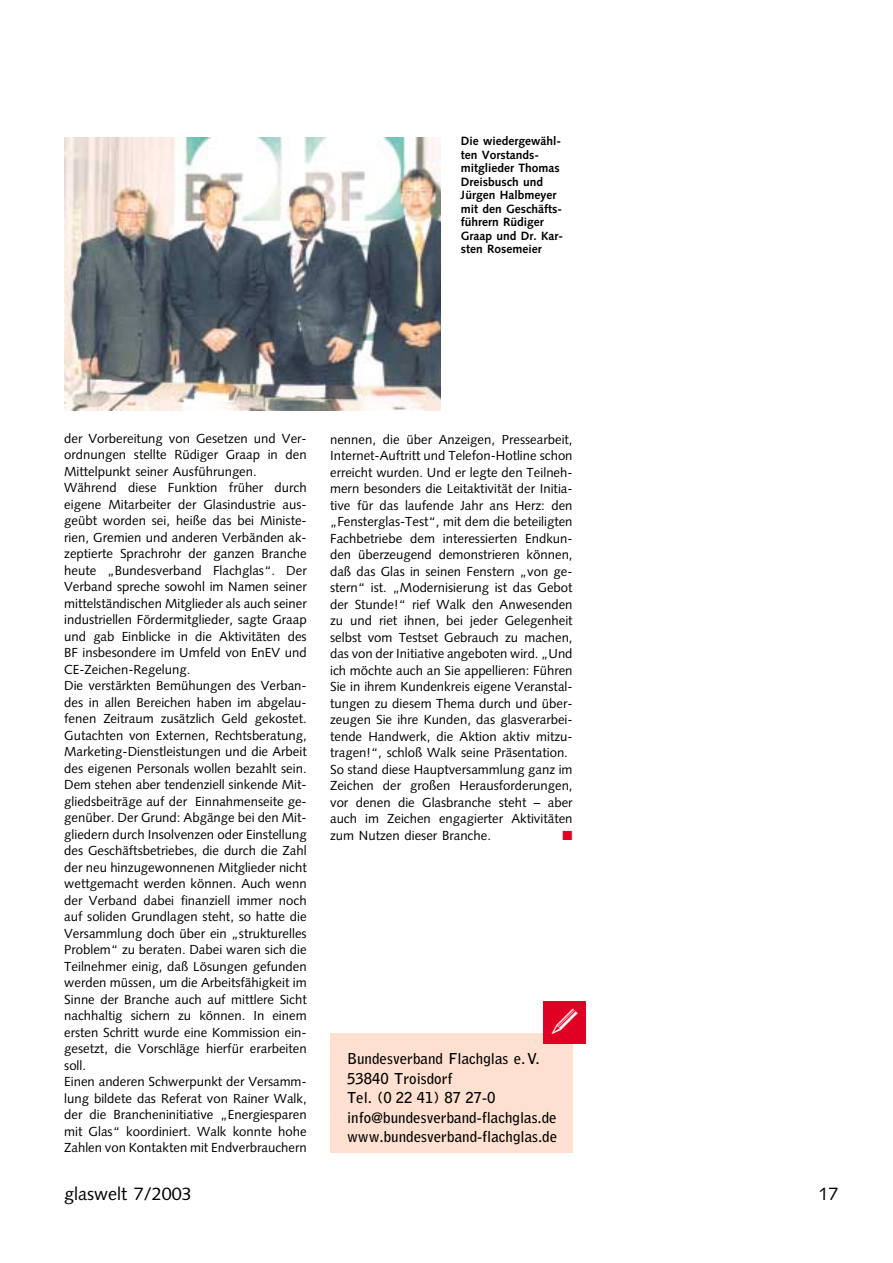
<style>
.page{position:relative;width:893px;height:1263px;background:#fff}
.page>*{position:absolute;margin:0;border:0;box-sizing:border-box;transform-origin:0 0}
.t1{font:18px "Syntax";color:#000}
.t2{font:700 15px/19.5px "Bell Gothic";color:#000}
.t3{font:13.2px/16.5px "Syntax";color:#000}
.t4{font:13.2px "Zapf Dingbats";color:#df0023}
.t5{font:700 12px/13.5px "Syntax";color:#000}
</style>
<div class="page">
<div style="left:330px;top:1034px;width:242px;height:119px;background:#fde0cf"></div>
<div style="left:543px;top:1001px;width:42px;height:42px;background:#df0023"></div>
<img style="left:64px;top:137px;width:376px;height:273px">
<p class="t5" style="left:460px;top:135px;width:104px">Die wiedergewähl&shy;ten Vorstands&shy;mitglieder Thomas<br>Dreisbusch und<br>Jürgen Halbmeyer mit den Geschäfts&shy;führern Rüdiger<br>Graap und Dr. Kar&shy;sten Rosemeier</p>
<p class="t3" style="left:64px;top:431px;width:244px">der Vorbereitung von Gesetzen und Ver&shy;ordnungen stellte Rüdiger Graap in den Mittelpunkt seiner Ausführungen.<br>Während diese Funktion früher durch eigene Mitarbeiter der Glasindustrie aus&shy;geübt worden sei, heiße das bei Ministe&shy;rien, Gremien und anderen Verbänden ak&shy;zeptierte Sprachrohr der ganzen Branche heute „Bundesverband Flachglas“. Der Verband spreche sowohl im Namen seiner mittelständischen Mitglieder als auch seiner industriellen Fördermitglieder, sagte Graap und gab Einblicke in die Aktivitäten des BF insbesondere im Umfeld von EnEV und CE-Zeichen-Regelung.<br>Die verstärkten Bemühungen des Verban&shy;des in allen Bereichen haben im abgelau&shy;fenen Zeitraum zusätzlich Geld gekostet.<br>Gutachten von Externen, Rechtsberatung, Marketing-Dienstleistungen und die Arbeit des eigenen Personals wollen bezahlt sein.<br>Dem stehen aber tendenziell sinkende Mit&shy;gliedsbeiträge auf der Einnahmenseite ge&shy;genüber. Der Grund: Abgänge bei den Mit&shy;gliedern durch Insolvenzen oder Einstellung des Geschäftsbetriebes, die durch die Zahl der neu hinzugewonnenen Mitglieder nicht wettgemacht werden können. Auch wenn der Verband dabei finanziell immer noch auf soliden Grundlagen steht, so hatte die Versammlung doch über ein „strukturelles Problem“ zu beraten. Dabei waren sich die Teilnehmer einig, daß Lösungen gefunden werden müssen, um die Arbeitsfähigkeit im Sinne der Branche auch auf mittlere Sicht nachhaltig sichern zu können. In einem ersten Schritt wurde eine Kommission ein&shy;gesetzt, die Vorschläge hierfür erarbeiten soll.<br>Einen anderen Schwerpunkt der Versamm&shy;lung bildete das Referat von Rainer Walk, der die Brancheninitiative „Energiesparen mit Glas“ koordiniert. Walk konnte hohe Zahlen von Kontakten mit Endverbrauchern</p>
<p class="t3" style="left:330px;top:432px;width:244px">nennen, die über Anzeigen, Pressearbeit, Internet-Auftritt und Telefon-Hotline schon erreicht wurden. Und er legte den Teilneh&shy;mern besonders die Leitaktivität der Initia&shy;tive für das laufende Jahr ans Herz: den „Fensterglas-Test“, mit dem die beteiligten Fachbetriebe dem interessierten Endkun&shy;den überzeugend demonstrieren können, daß das Glas in seinen Fenstern „von ge&shy;stern“ ist. „Modernisierung ist das Gebot der Stunde!“ rief Walk den Anwesenden zu und riet ihnen, bei jeder Gelegenheit selbst vom Testset Gebrauch zu machen, das von der Initiative angeboten wird. „Und ich möchte auch an Sie appellieren: Führen Sie in ihrem Kundenkreis eigene Veranstal&shy;tungen zu diesem Thema durch und über&shy;zeugen Sie ihre Kunden, das glasverarbei&shy;tende Handwerk, die Aktion aktiv mitzu&shy;tragen!“, schloß Walk seine Präsentation.<br>So stand diese Hauptversammlung ganz im Zeichen der großen Herausforderungen, vor denen die Glasbranche steht – aber auch im Zeichen engagierter Aktivitäten zum Nutzen dieser Branche.</p>
<p class="t4" style="left:562px;top:829px;width:11px">■</p>
<p class="t2" style="left:347px;top:1050px;width:211px">Bundesverband Flachglas e.V.<br>53840 Troisdorf<br>Tel. (0 22 41) 87 27-0 info@bundesverband-flachglas.de www.bundesverband-flachglas.de</p>
<h1 class="t1" style="left:64px;top:1186px;width:129px">glaswelt 7/2003</h1>
<h1 class="t1" style="left:818px;top:1186px;width:22px">17</h1>
</div>
